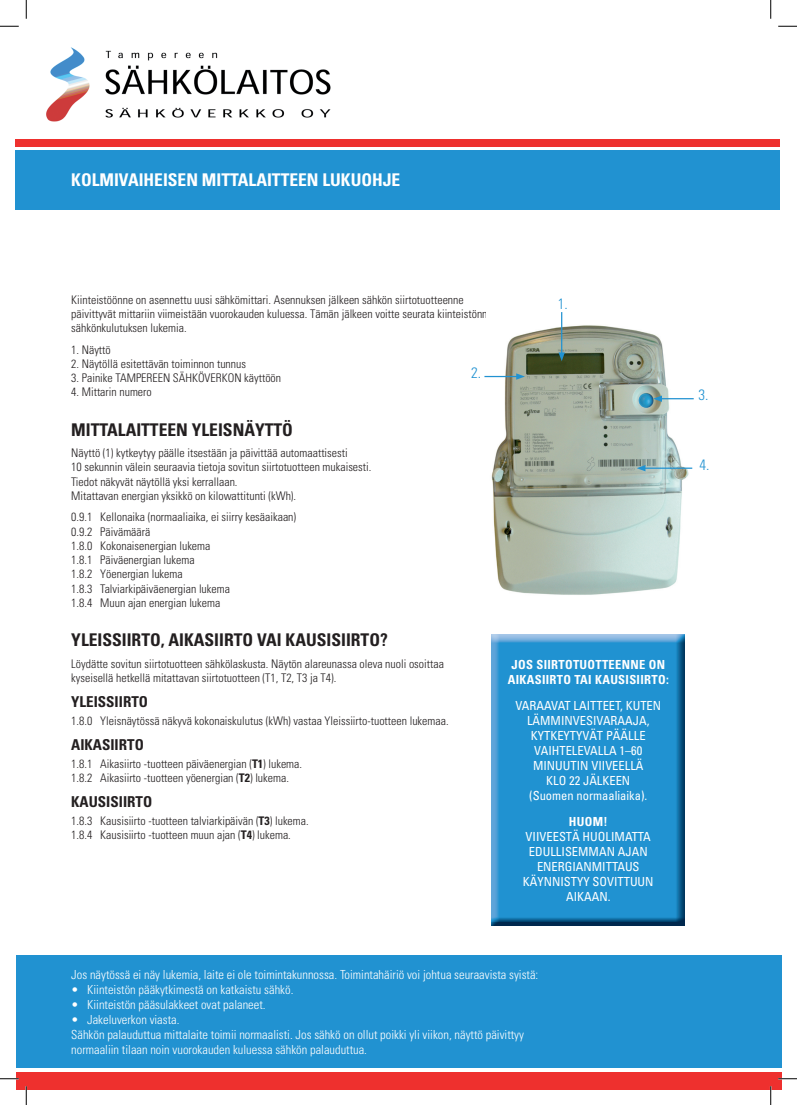
<style>
.page{position:relative;width:797px;height:1105px;background:#fff}
.page>*{position:absolute;margin:0;border:0;box-sizing:border-box;transform-origin:0 0}
.t1{font:700 condensed 17.5px "Univers";color:#231f20}
.t2{font:700 condensed 17.5px "Univers";color:#fff}
.t3{font:700 condensed 15px "Univers";color:#231f20}
.t4{font:300 condensed 15px "Univers";color:#2192d1}
.t5{font:300 condensed 12.5px/15px "Univers";color:#fff}
.t6{font:condensed 12.5px/15px "Univers";color:#fff;text-align:center}
.t7{font:700 condensed 12.5px/15px "Univers";letter-spacing:.025em;color:#fff}
.t8{font:300 condensed 11.88px/14.2px "Univers";color:#231f20}
.s1{font-weight:700}
</style>
<div class="page">
<img style="left:46px;top:47px;width:285px;height:75px">
<div style="left:16px;top:150px;width:764px;height:59px;background:#2192d1"></div>
<div style="left:16px;top:139px;width:764px;height:7px;background:#ee302e"></div>
<div style="left:16px;top:956px;width:765px;height:112px;background:#2192d1"></div>
<div style="left:16px;top:1072px;width:765px;height:17px;background:#ee302e"></div>
<img style="left:487px;top:312px;width:202px;height:283px">
<hr style="left:561px;top:312px;width:1px;height:42px;background:#2192d1">
<svg style="left:558px;top:352px;width:7px;height:9px"></svg>
<hr style="left:484px;top:376px;width:34px;height:1px;background:#2192d1">
<svg style="left:516px;top:373px;width:9px;height:7px"></svg>
<hr style="left:660px;top:398px;width:33px;height:1px;background:#2192d1">
<svg style="left:653px;top:395px;width:9px;height:7px"></svg>
<hr style="left:643px;top:468px;width:49px;height:1px;background:#2192d1">
<svg style="left:636px;top:465px;width:9px;height:6px"></svg>
<img style="left:491px;top:635px;width:193px;height:290px">
<svg style="left:0;top:25px;width:19px;height:2px"></svg>
<svg style="left:778px;top:25px;width:19px;height:2px"></svg>
<svg style="left:0;top:1078px;width:19px;height:1px"></svg>
<svg style="left:778px;top:1078px;width:19px;height:1px"></svg>
<svg style="left:25px;top:0;width:2px;height:19px"></svg>
<svg style="left:25px;top:1086px;width:2px;height:19px"></svg>
<svg style="left:770px;top:0;width:1px;height:19px"></svg>
<svg style="left:770px;top:1086px;width:1px;height:19px"></svg>
<h1 class="t2" style="left:71px;top:169px;width:330px">KOLMIVAIHEISEN MITTALAITTEEN LUKUOHJE</h1>
<p class="t8" style="left:71px;top:292px;width:423px">Kiinteistöönne on asennettu uusi sähkömittari. Asennuksen jälkeen sähkön siirtotuotteenne päivittyvät mittariin viimeistään vuorokauden kuluessa. Tämän jälkeen voitte seurata kiinteistönne sähkönkulutuksen lukemia.</p>
<p class="t8" style="left:71px;top:342px;width:41px">1. Näyttö</p>
<p class="t8" style="left:71px;top:356px;width:176px">2. Näytöllä esitettävän toiminnon tunnus</p>
<p class="t8" style="left:71px;top:371px;width:211px">3. Painike TAMPEREEN SÄHKÖVERKON käyttöön</p>
<p class="t8" style="left:71px;top:385px;width:82px">4. Mittarin numero</p>
<h1 class="t1" style="left:71px;top:419px;width:223px">MITTALAITTEEN YLEISNÄYTTÖ</h1>
<p class="t8" style="left:71px;top:446px;width:302px">Näyttö (1) kytkeytyy päälle itsestään ja päivittää automaattisesti<br>10 sekunnin välein seuraavia tietoja sovitun siirtotuotteen mukaisesti.<br>Tiedot näkyvät näytöllä yksi kerrallaan.<br>Mitattavan energian yksikkö on kilowattitunti (kWh).</p>
<p class="t8" style="left:71px;top:510px;width:226px">0.9.1 Kellonaika (normaaliaika, ei siirry kesäaikaan)<br>0.9.2 Päivämäärä<br>1.8.0 Kokonaisenergian lukema<br>1.8.1 Päiväenergian lukema<br>1.8.2 Yöenergian lukema<br>1.8.3 Talviarkipäiväenergian lukema<br>1.8.4 Muun ajan energian lukema</p>
<h1 class="t1" style="left:71px;top:629px;width:318px">YLEISSIIRTO, AIKASIIRTO VAI KAUSISIIRTO?</h1>
<p class="t8" style="left:71px;top:656px;width:374px">Löydätte sovitun siirtotuotteen sähkölaskusta. Näytön alareunassa oleva nuoli osoittaa kyseisellä hetkellä mitattavan siirtotuotteen (T1, T2, T3 ja T4).</p>
<p class="t3" style="left:71px;top:692px;width:78px">YLEISSIIRTO</p>
<p class="t8" style="left:71px;top:713px;width:379px">1.8.0 Yleisnäytössä näkyvä kokonaiskulutus (kWh) vastaa Yleissiirto-tuotteen lukemaa.</p>
<p class="t3" style="left:71px;top:735px;width:74px">AIKASIIRTO</p>
<p class="t8" style="left:71px;top:756px;width:232px">1.8.1 Aikasiirto -tuotteen päiväenergian (<span class="s1">T1</span>) lukema.<br>1.8.2 Aikasiirto -tuotteen yöenergian (<span class="s1">T2</span>) lukema.</p>
<p class="t3" style="left:71px;top:792px;width:82px">KAUSISIIRTO</p>
<p class="t8" style="left:71px;top:813px;width:239px">1.8.3 Kausisiirto -tuotteen talviarkipäivän (<span class="s1">T3</span>) lukema.<br>1.8.4 Kausisiirto -tuotteen muun ajan (<span class="s1">T4</span>) lukema.</p>
<p class="t4" style="left:471px;top:363px;width:11px">2.</p>
<p class="t4" style="left:558px;top:294px;width:11px">1.</p>
<p class="t7" style="left:508px;top:657px;width:162px">JOS SIIRTOTUOTTEENNE ON<br>AIKASIIRTO TAI KAUSISIIRTO:</p>
<p class="t6" style="left:515px;top:698px;width:147px">VARAAVAT LAITTEET, KUTEN<br>LÄMMINVESIVARAAJA,<br>KYTKEYTYVÄT PÄÄLLE<br>VAIHTELEVALLA 1–60<br>MINUUTIN VIIVEELLÄ<br>KLO 22 JÄLKEEN<br>(Suomen normaaliaika).</p>
<p class="t7" style="left:569px;top:814px;width:40px">HUOM!</p>
<p class="t6" style="left:523px;top:829px;width:132px">VIIVEESTÄ HUOLIMATTA<br>EDULLISEMMAN AJAN<br>ENERGIANMITTAUS<br>KÄYNNISTYY SOVITTUUN<br>AIKAAN.</p>
<p class="t5" style="left:71px;top:967px;width:468px">Jos näytössä ei näy lukemia, laite ei ole toimintakunnossa. Toimintahäiriö voi johtua seuraavista syistä:</p>
<p class="t5" style="left:71px;top:982px;width:224px">• Kiinteistön pääkytkimestä on katkaistu sähkö.</p>
<p class="t5" style="left:71px;top:997px;width:196px">• Kiinteistön pääsulakkeet ovat palaneet.</p>
<p class="t5" style="left:71px;top:1012px;width:454px">• Jakeluverkon viasta.<br>Sähkön palauduttua mittalaite toimii normaalisti. Jos sähkö on ollut poikki yli viikon, näyttö päivittyy normaaliin tilaan noin vuorokauden kuluessa sähkön palauduttua.</p>
<p class="t4" style="left:698px;top:386px;width:11px">3.</p>
<p class="t4" style="left:699px;top:455px;width:11px">4.</p>
</div>
